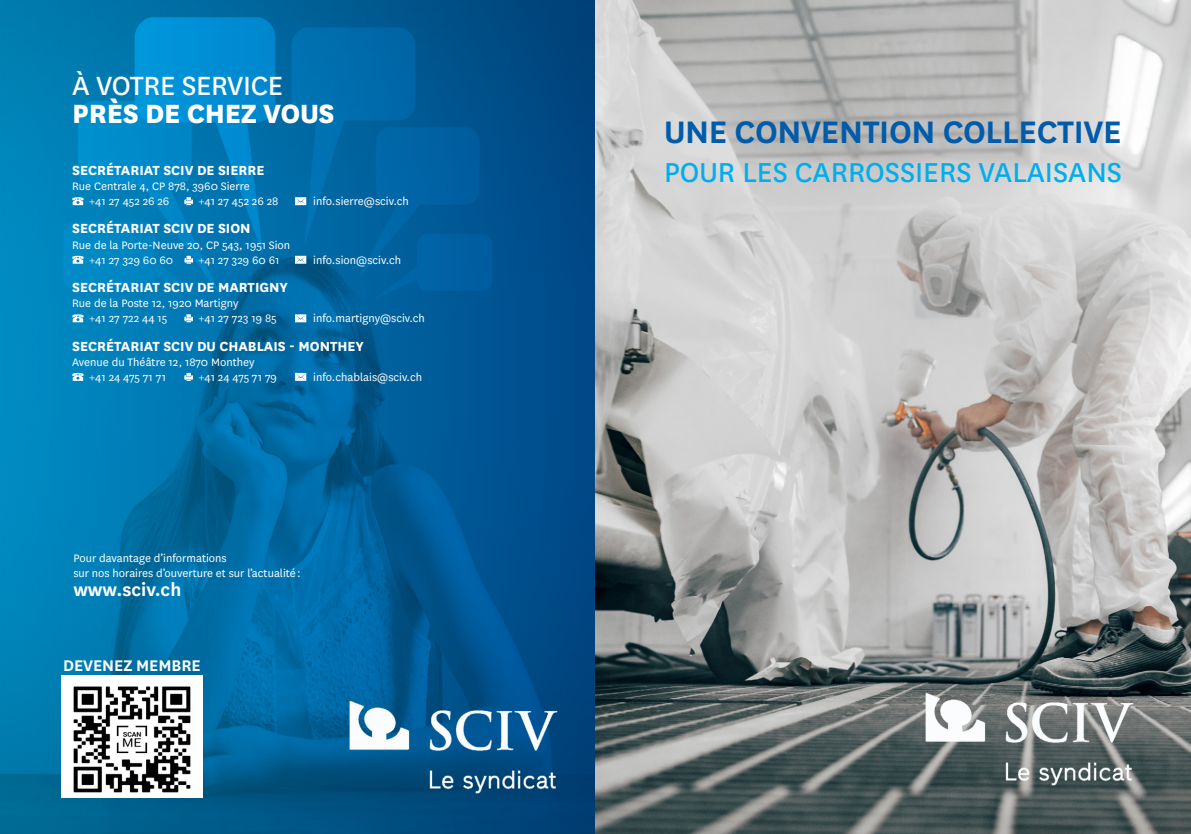
<style>
.page{position:relative;width:1191px;height:834px;background:#fff}
.page>*{position:absolute;margin:0;border:0;box-sizing:border-box;transform-origin:0 0}
.t1{font:600 36.4px "National";letter-spacing:-.01em;color:#015bab}
.t2{font:32px "National";color:#00aeef}
.t3{font:800 30.8px "National";letter-spacing:-.01em;color:#fff}
.t4{font:30.8px "National";letter-spacing:-.01em;color:#fff}
.t5{font:600 20.8px "National";color:#fff}
.txt_chapeau{font:600 18px "National";letter-spacing:-.005em;color:#fff}
.t6{font:700 15.4px "National";color:#fff}
.t7{font:12.6px "National";color:#fff}
</style>
<div class="page">
<img style="left:0;top:0;width:1191px;height:833px">
<svg style="left:72px;top:197px;width:12px;height:8px"></svg>
<svg style="left:184px;top:197px;width:9px;height:8px"></svg>
<svg style="left:295px;top:197px;width:11px;height:8px"></svg>
<svg style="left:72px;top:256px;width:12px;height:8px"></svg>
<svg style="left:184px;top:256px;width:9px;height:8px"></svg>
<svg style="left:295px;top:256px;width:11px;height:8px"></svg>
<svg style="left:72px;top:314px;width:12px;height:8px"></svg>
<svg style="left:184px;top:314px;width:9px;height:8px"></svg>
<svg style="left:295px;top:314px;width:11px;height:8px"></svg>
<svg style="left:72px;top:373px;width:12px;height:8px"></svg>
<svg style="left:184px;top:373px;width:9px;height:8px"></svg>
<svg style="left:295px;top:373px;width:11px;height:8px"></svg>
<img style="left:62px;top:675px;width:140px;height:122px">
<img style="left:347px;top:697px;width:211px;height:100px">
<img style="left:922px;top:689px;width:212px;height:100px">
<p class="t4" style="left:72px;top:65px;width:212px">À VOTRE SERVICE</p>
<p class="t3" style="left:72px;top:91px;width:264px">PRÈS DE CHEZ VOUS</p>
<p class="t6" style="left:72px;top:159px;width:194px">SECRÉTARIAT SCIV DE SIERRE</p>
<p class="t7" style="left:72px;top:178px;width:179px">Rue Centrale 4, CP 878, 3960 Sierre</p>
<p class="t7" style="left:89px;top:193px;width:82px">+41 27 452 26 26</p>
<p class="t7" style="left:198px;top:193px;width:82px">+41 27 452 26 28</p>
<p class="t7" style="left:313px;top:193px;width:97px">info.sierre@sciv.ch</p>
<p class="t6" style="left:72px;top:218px;width:180px">SECRÉTARIAT SCIV DE SION</p>
<p class="t7" style="left:72px;top:236px;width:219px">Rue de la Porte-Neuve 20, CP 543, 1951 Sion</p>
<p class="t7" style="left:89px;top:251px;width:86px">+41 27 329 60 60</p>
<p class="t7" style="left:198px;top:251px;width:83px">+41 27 329 60 61</p>
<p class="t7" style="left:313px;top:251px;width:89px">info.sion@sciv.ch</p>
<p class="t6" style="left:72px;top:276px;width:217px">SECRÉTARIAT SCIV DE MARTIGNY</p>
<p class="t7" style="left:72px;top:295px;width:168px">Rue de la Poste 12, 1920 Martigny</p>
<p class="t7" style="left:89px;top:310px;width:80px">+41 27 722 44 15</p>
<p class="t7" style="left:198px;top:310px;width:80px">+41 27 723 19 85</p>
<p class="t7" style="left:313px;top:310px;width:113px">info.martigny@sciv.ch</p>
<p class="t6" style="left:72px;top:335px;width:293px">SECRÉTARIAT SCIV DU CHABLAIS - MONTHEY</p>
<p class="t7" style="left:72px;top:353px;width:184px">Avenue du Théâtre 12, 1870 Monthey</p>
<p class="t7" style="left:89px;top:369px;width:78px">+41 24 475 71 71</p>
<p class="t7" style="left:198px;top:369px;width:80px">+41 24 475 71 79</p>
<p class="t7" style="left:313px;top:369px;width:110px">info.chablais@sciv.ch</p>
<p class="t7" style="left:73px;top:549px;width:155px">Pour davantage d’informations</p>
<p class="t7" style="left:73px;top:564px;width:229px">sur nos horaires d’ouverture et sur l’actualité :</p>
<p class="t5" style="left:73px;top:575px;width:109px">www.sciv.ch</p>
<p class="txt_chapeau" style="left:63px;top:652px;width:139px">DEVENEZ MEMBRE</p>
<p class="t1" style="left:664px;top:107px;width:459px">UNE CONVENTION COLLECTIVE</p>
<p class="t2" style="left:664px;top:150px;width:459px">POUR LES CARROSSIERS VALAISANS</p>
</div>
